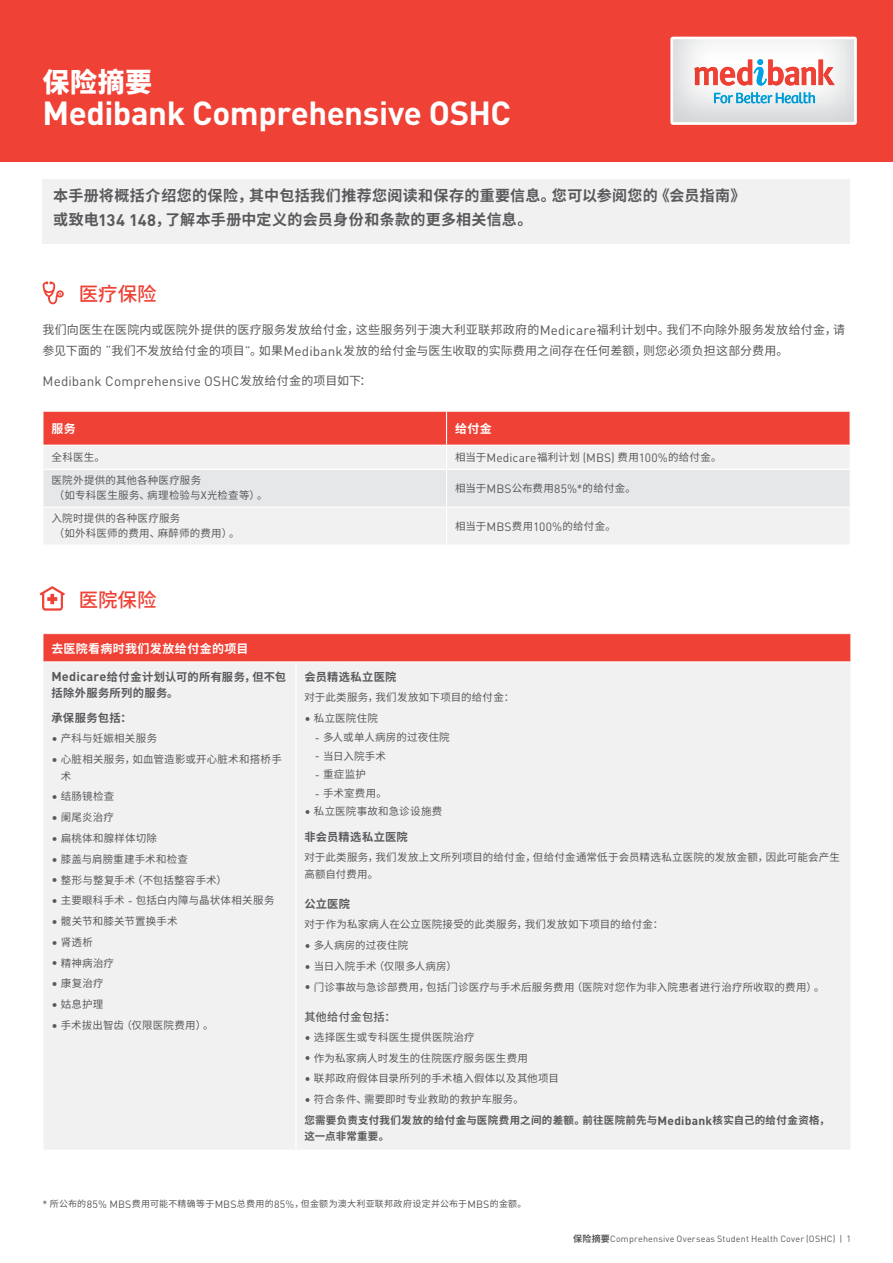
<style>
.page{position:relative;width:893px;height:1263px;background:#fff}
.page>*{position:absolute;margin:0;border:0;box-sizing:border-box;transform-origin:0 0}
.t1{font:700 33px "DIN";letter-spacing:-.015em;color:#fff}
.t2{font:800 27px "Source Han Sans CN";color:#fff}
.t3{font:500 19.5px "Source Han Sans CN";color:#ef4135}
.t4{font:700 15px/24px "Source Han Sans CN";letter-spacing:.025em;color:#58595b}
.t5{font:13.5px "DIN";letter-spacing:.01em;color:#58595b}
.t6{font:12px/21px "Source Han Sans CN";letter-spacing:.015em;color:#58595b}
.t7{font:12px "DIN";letter-spacing:.005em;color:#58595b}
.t8{font:700 12px "Source Han Sans CN";letter-spacing:.03em;color:#fff}
.t9{font:700 11.25px/16.5px "Source Han Sans CN";letter-spacing:.025em;color:#58595b}
.t10{font:500 11.25px "Source Han Sans CN";letter-spacing:.03em;color:#58595b}
.t11{font:10.5px/15px "Source Han Sans CN";letter-spacing:.02em;color:#58595b}
.t12{font:700 10.5px/20.7px "Source Han Sans CN";letter-spacing:.025em;color:#58595b}
.t13{font:9px "Source Han Sans CN";letter-spacing:.03em;color:#58595b}
.t14{font:9px "DIN";letter-spacing:.02em;color:#58595b}
.s1{font-family:"DIN";font-size:16.5px}
.s2{font-family:"DIN";font-size:13.5px}
.s3{font-family:"Source Han Sans CN";font-size:12px}
.s4{font-family:"Source Han Sans CN";font-size:10.5px}
.s5{font-family:"DIN";font-size:12px}
.s6{font-family:"DIN";font-size:12.75px}
.s7{font-family:"DIN";font-weight:400;font-size:12px}
.s8{font-weight:400}
.s9{font-family:"DIN";font-size:10.5px}
.s10{font-family:"Source Han Sans CN";font-weight:700}
</style>
<div class="page">
<div style="left:0;top:0;width:893px;height:162px;background:#ef4135"></div>
<svg style="left:670px;top:37px;width:187px;height:88px;background:#e5dadc"></svg>
<div style="left:44px;top:508px;width:805px;height:36px;background:#f1f1f2"></div>
<svg style="left:43px;top:411px;width:807px;height:96px"></svg>
<hr style="left:43px;top:469px;width:403px;height:1px;background:#fff">
<hr style="left:446px;top:469px;width:404px;height:1px;background:#fff">
<hr style="left:446px;top:470px;width:1px;height:37px;background:#fff">
<hr style="left:446px;top:508px;width:1px;height:36px;background:#fff">
<svg style="left:40px;top:586px;width:25px;height:25px"></svg>
<div style="left:43px;top:179px;width:807px;height:65px;background:#f1f1f2"></div>
<svg style="left:42px;top:281px;width:22px;height:23px"></svg>
<div style="left:43px;top:634px;width:808px;height:28px;background:#ef4135"></div>
<div style="left:44px;top:663px;width:806px;height:486px;background:#f1f1f2"></div>
<svg style="left:43px;top:634px;width:1px;height:27px"></svg>
<svg style="left:850px;top:634px;width:1px;height:27px"></svg>
<hr style="left:43px;top:661px;width:253px;height:1px;background:#fff">
<hr style="left:296px;top:661px;width:555px;height:1px;background:#fff">
<hr style="left:295px;top:662px;width:1px;height:487px;background:#fff">
<h2 class="t2" style="left:43px;top:66px;width:111px">保险摘要</h2>
<h1 class="t1" style="left:43px;top:92px;width:470px">Medibank Comprehensive OSHC</h1>
<h3 class="t4" style="left:53px;top:184px;width:694px">本手册将概括介绍您的保险，其中包括我们推荐您阅读和保存的重要信息。您可以参阅您的《会员指南》或致电<span class="s1">134 148</span>，了解本手册中定义的会员身份和条款的更多相关信息。</h3>
<h3 class="t3" style="left:79px;top:283px;width:80px">医疗保险</h3>
<p class="t6" style="left:43px;top:320px;width:804px">我们向医生在医院内或医院外提供的医疗服务发放给付金，这些服务列于澳大利亚联邦政府的<span class="s2">Medicare</span>福利计划中。我们不向除外服务发放给付金，请参见下面的 <span class="s2">“</span>我们不发放给付金的项目<span class="s2">”</span>。如果<span class="s2">Medibank</span>发放的给付金与医生收取的实际费用之间存在任何差额，则您必须负担这部分费用。</p>
<p class="t5" style="left:43px;top:372px;width:331px">Medibank Comprehensive OSHC<span class="s3">发放给付金的项目如下：</span></p>
<p class="t8" style="left:51px;top:422px;width:26px">服务</p>
<p class="t8" style="left:455px;top:422px;width:38px">给付金</p>
<p class="t11" style="left:51px;top:450px;width:55px">全科医生。</p>
<p class="t7" style="left:455px;top:450px;width:268px"><span class="s4">相当于</span>Medicare<span class="s4">福利计划</span> (MBS) <span class="s4">费用</span>100%<span class="s4">的给付金。</span></p>
<p class="t11" style="left:51px;top:473px;width:218px">医院外提供的其他各种医疗服务<br>（如专科医生服务、病理检验与X光检查等）。</p>
<p class="t11" style="left:455px;top:481px;width:183px">相当于<span class="s5">MBS</span>公布费用<span class="s5">85%*</span>的给付金。</p>
<p class="t11" style="left:51px;top:511px;width:190px">入院时提供的各种医疗服务<br>（如外科医师的费用、麻醉师的费用）。</p>
<p class="t11" style="left:455px;top:519px;width:162px">相当于<span class="s5">MBS</span>费用<span class="s5">100%</span>的给付金。</p>
<h3 class="t3" style="left:79px;top:589px;width:79px">医院保险</h3>
<p class="t8" style="left:51px;top:641px;width:198px">去医院看病时我们发放给付金的项目</p>
<p class="t9" style="left:51px;top:669px;width:236px"><span class="s6">Medicare</span>给付金计划认可的所有服务，但不包括除外服务所列的服务。</p>
<p class="t9" style="left:51px;top:710px;width:82px">承保服务包括：</p>
<p class="t11" style="left:51px;top:731px;width:107px"><span class="s5">•</span> 产科与妊娠相关服务</p>
<p class="t11" style="left:61px;top:751px;width:223px;line-height:16.5px;text-indent:-9px"><span class="s5">•</span> 心脏相关服务，如血管造影或开心脏术和搭桥手术</p>
<p class="t11" style="left:51px;top:789px;width:64px"><span class="s5">•</span> 结肠镜检查</p>
<p class="t11" style="left:51px;top:810px;width:64px"><span class="s5">•</span> 阑尾炎治疗</p>
<p class="t11" style="left:51px;top:831px;width:107px"><span class="s5">•</span> 扁桃体和腺样体切除</p>
<p class="t11" style="left:51px;top:852px;width:138px"><span class="s5">•</span> 膝盖与肩膀重建手术和检查</p>
<p class="t11" style="left:51px;top:872px;width:177px"><span class="s5">•</span> 整形与整复手术（不包括整容手术）</p>
<p class="t11" style="left:51px;top:893px;width:225px"><span class="s5">•</span> 主要眼科手术 <span class="s5">-</span> 包括白内障与晶状体相关服务</p>
<p class="t11" style="left:51px;top:914px;width:128px"><span class="s5">•</span> 髋关节和膝关节置换手术</p>
<p class="t11" style="left:51px;top:935px;width:43px"><span class="s5">•</span> 肾透析</p>
<p class="t11" style="left:51px;top:955px;width:64px"><span class="s5">•</span> 精神病治疗</p>
<p class="t11" style="left:51px;top:976px;width:54px"><span class="s5">•</span> 康复治疗</p>
<p class="t11" style="left:51px;top:997px;width:53px"><span class="s5">•</span> 姑息护理</p>
<p class="t11" style="left:51px;top:1018px;width:164px"><span class="s5">•</span> 手术拔出智齿（仅限医院费用）。</p>
<p class="t9" style="left:304px;top:669px;width:93px">会员精选私立医院</p>
<p class="t11" style="left:304px;top:690px;width:211px">对于此类服务，我们发放如下项目的给付金：</p>
<p class="t11" style="left:304px;top:711px;width:75px"><span class="s5">•</span> 私立医院住院</p>
<p class="t11" style="left:315px;top:730px;width:136px"><span class="s5">-</span> 多人或单人病房的过夜住院</p>
<p class="t11" style="left:315px;top:748px;width:72px"><span class="s5">-</span> 当日入院手术</p>
<p class="t11" style="left:315px;top:767px;width:53px"><span class="s5">-</span> 重症监护</p>
<p class="t11" style="left:315px;top:786px;width:74px"><span class="s5">-</span> 手术室费用。</p>
<p class="t11" style="left:304px;top:804px;width:139px"><span class="s5">•</span> 私立医院事故和急诊设施费</p>
<p class="t9" style="left:304px;top:829px;width:105px">非会员精选私立医院</p>
<p class="t11" style="left:304px;top:849px;width:537px;line-height:16.5px">对于此类服务，我们发放上文所列项目的给付金，但给付金通常低于会员精选私立医院的发放金额，因此可能会产生高额自付费用。</p>
<p class="t9" style="left:304px;top:896px;width:47px">公立医院</p>
<p class="t11" style="left:304px;top:917px;width:360px">对于作为私家病人在公立医院接受的此类服务，我们发放如下项目的给付金：</p>
<p class="t11" style="left:304px;top:938px;width:105px"><span class="s5">•</span> 多人病房的过夜住院</p>
<p class="t11" style="left:304px;top:959px;width:154px"><span class="s5">•</span> 当日入院手术（仅限多人病房）</p>
<p class="t11" style="left:304px;top:979px;width:522px"><span class="s5">•</span> 门诊事故与急诊部费用，包括门诊医疗与手术后服务费用（医院对您作为非入院患者进行治疗所收取的费用）。</p>
<p class="t10" style="left:304px;top:1010px;width:93px">其他给付金包括：</p>
<p class="t11" style="left:304px;top:1030px;width:172px"><span class="s5">•</span> 选择医生或专科医生提供医院治疗</p>
<p class="t11" style="left:304px;top:1050px;width:225px"><span class="s5">•</span> 作为私家病人时发生的住院医疗服务医生费用</p>
<p class="t11" style="left:304px;top:1071px;width:256px"><span class="s5">•</span> 联邦政府假体目录所列的手术植入假体以及其他项目</p>
<p class="t12" style="left:304px;top:1089px;width:527px"><span class="s7">•</span> <span class="s8">符合条件、需要即时专业救助的救护车服务。<br></span>您需要负责支付我们发放的给付金与医院费用之间的差额。前往医院前先与<span class="s5">Medibank</span>核实自己的给付金资格，</p>
<p class="t12" style="left:304px;top:1126px;width:86px">这一点非常重要。</p>
<p class="t13" style="left:43px;top:1198px;width:486px"><span class="s9">*</span> 所公布的<span class="s9">85% MBS</span>费用可能不精确等于<span class="s9">MBS</span>总费用的<span class="s9">85%</span>，但金额为澳大利亚联邦政府设定并公布于<span class="s9">MBS</span>的金额。</p>
<p class="t14" style="left:573px;top:1233px;width:280px"><span class="s10">保险摘要</span>Comprehensive Overseas Student Health Cover (OSHC) | 1</p>
</div>
